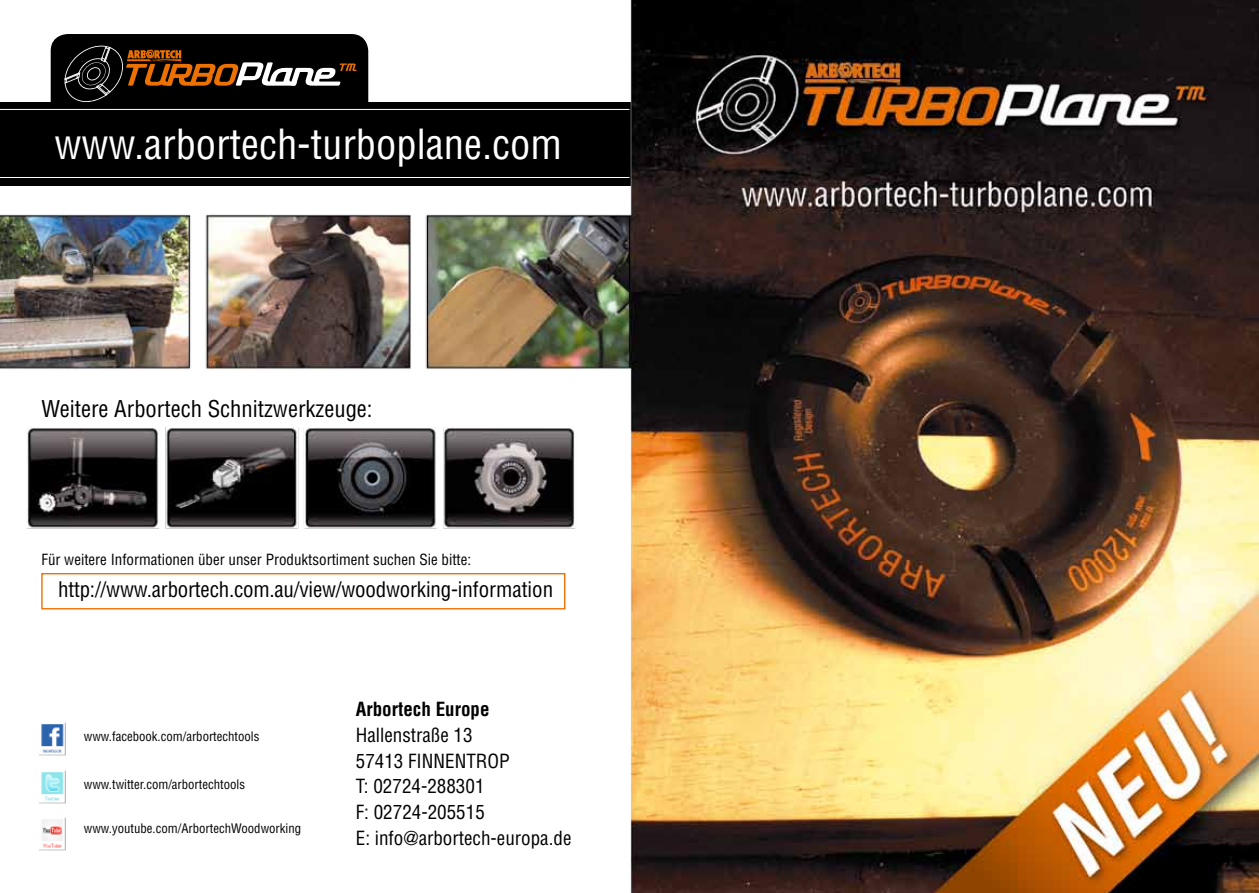
<style>
.page{position:relative;width:1259px;height:893px;background:#fff}
.page>*{position:absolute;margin:0;border:0;box-sizing:border-box;transform-origin:0 0}
.t1{font:condensed 40.5px "Helvetica";color:#fff}
.t2{font:condensed 22.5px "Helvetica";color:#000}
.t3{font:condensed 21px "Helvetica";letter-spacing:-.01em;color:#000}
.t4{font:condensed 19.05px/25.8px "Helvetica";color:#000}
.t5{font:700 condensed 19.05px "Helvetica";color:#000}
.t6{font:condensed 15px "Helvetica";color:#000}
.t7{font:condensed 12.75px "Helvetica";color:#000}
</style>
<div class="page">
<img style="left:0;top:0;width:1259px;height:893px">
<h1 class="t1" style="left:54px;top:119px;width:509px">www.arbortech-turboplane.com</h1>
<h2 class="t2" style="left:41px;top:394px;width:333px">Weitere Arbortech Schnitzwerkzeuge:</h2>
<p class="t6" style="left:41px;top:550px;width:431px">Für weitere Informationen über unser Produktsortiment suchen Sie bitte:</p>
<h3 class="t3" style="left:58px;top:576px;width:496px">http://www.arbortech.com.au/view/woodworking-information</h3>
<p class="t7" style="left:84px;top:729px;width:177px">www.facebook.com/arbortechtools</p>
<p class="t7" style="left:84px;top:776px;width:163px">www.twitter.com/arbortechtools</p>
<p class="t7" style="left:84px;top:820px;width:219px">www.youtube.com/ArbortechWoodworking</p>
<h3 class="t5" style="left:356px;top:697px;width:135px">Arbortech Europe</h3>
<h3 class="t4" style="left:356px;top:721px;width:217px">Hallenstraße 13<br>57413 FINNENTROP<br>T: 02724-288301<br>F: 02724-205515<br>E: info@arbortech-europa.de</h3>
</div>
